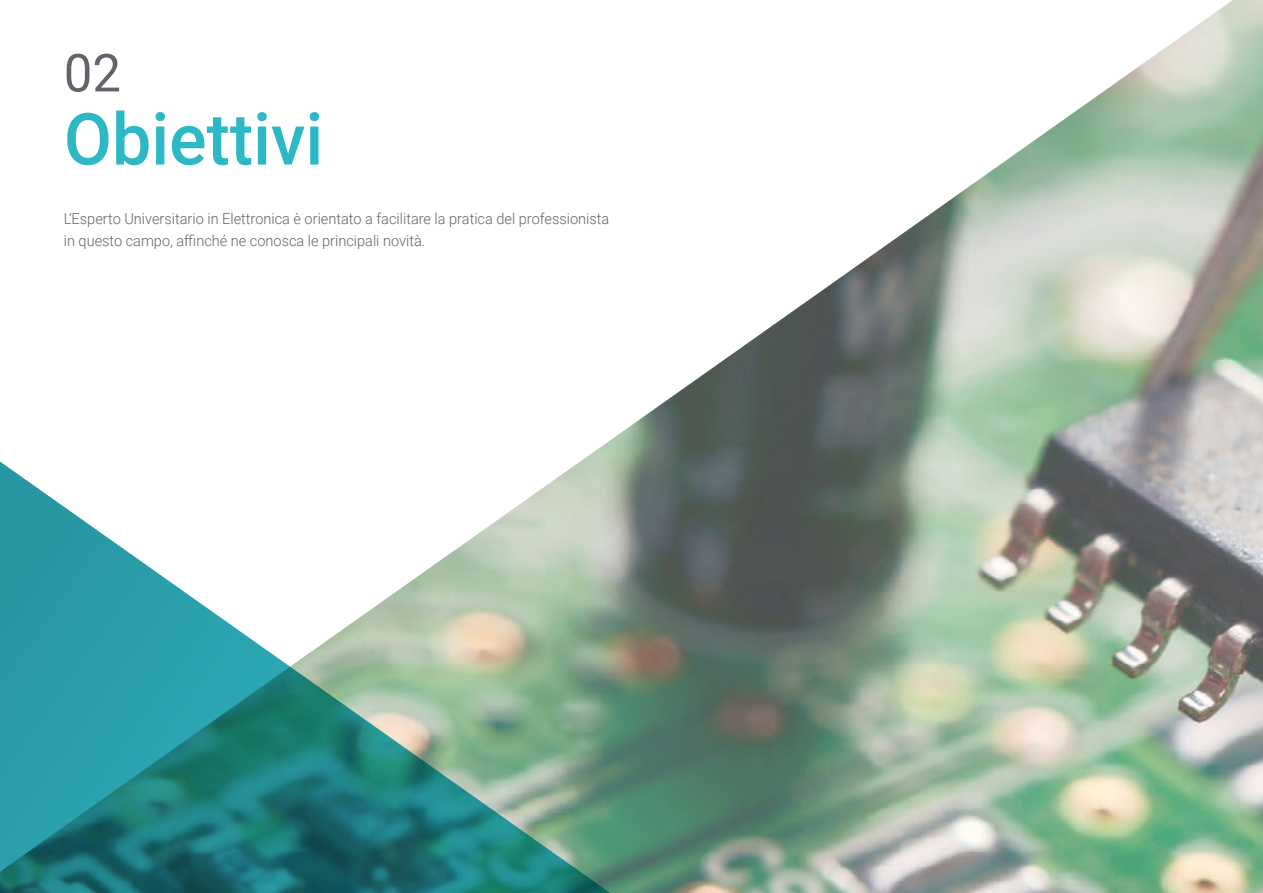
<style>
.page{position:relative;width:1263px;height:893px;background:#fff}
.page>*{position:absolute;margin:0;border:0;box-sizing:border-box;transform-origin:0 0}
.t1{font:500 72px "Roboto";color:#2db8c5}
.t2{font:52.5px "Roboto";color:#61646a}
.t3{font:300 15px/22.5px "Roboto";color:#61646a}
</style>
<div class="page">
<img style="left:602px;top:0;width:661px;height:893px">
<svg style="left:0;top:446px;width:640px;height:447px"></svg>
<h2 class="t2" style="left:64px;top:36px;width:59px">02</h2>
<h1 class="t1" style="left:64px;top:89px;width:261px">Obiettivi</h1>
<p class="t3" style="left:64px;top:207px;width:547px">L’Esperto Universitario in Elettronica è orientato a facilitare la pratica del professionista in questo campo, affinché ne conosca le principali novità.</p>
</div>
